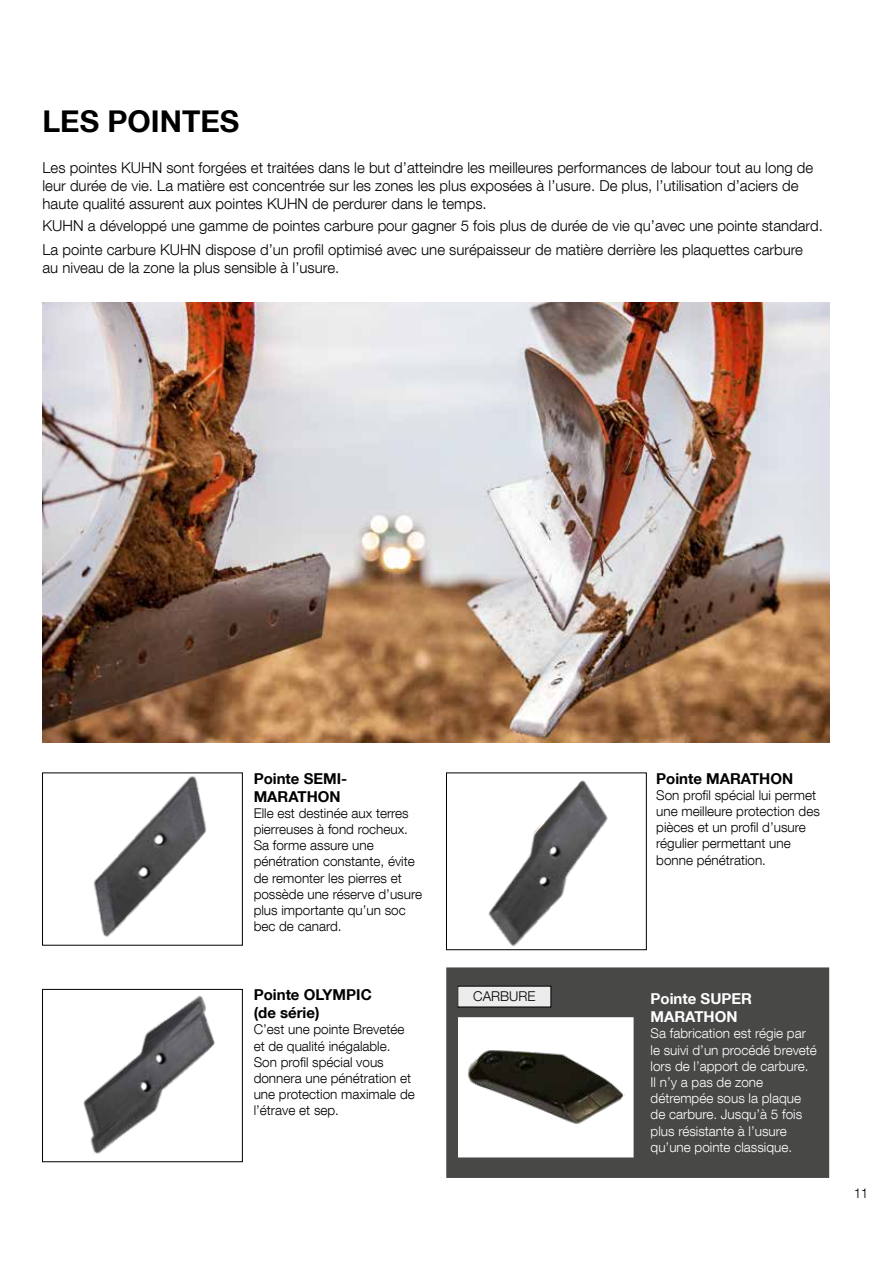
<style>
.page{position:relative;width:893px;height:1263px;background:#fff}
.page>*{position:absolute;margin:0;border:0;box-sizing:border-box;transform-origin:0 0}
.t1{font:700 30px "Helvetica Neue LT Com";color:#000}
.t2{font:300 15px/18px "Helvetica Neue LT Com";color:#000}
.t3{font:700 15px/18px "Helvetica Neue LT Com";color:#000}
.t4{font:700 15px/18px "Helvetica Neue LT Com";color:#fff}
.t5{font:300 13.5px/16.2px "Helvetica Neue LT Com";color:#000}
.t6{font:300 13.5px/16.2px "Helvetica Neue LT Com";color:#fff}
</style>
<div class="page">
<img style="left:93px;top:776px;width:114px;height:161px">
<div style="left:42px;top:773px;width:201px;height:172px;border:1px solid #000"></div>
<img style="left:488px;top:780px;width:120px;height:167px">
<div style="left:446px;top:773px;width:201px;height:177px;border:1px solid #000"></div>
<img style="left:43px;top:303px;width:786px;height:440px">
<img style="left:83px;top:995px;width:132px;height:159px">
<div style="left:42px;top:989px;width:201px;height:173px;border:1px solid #000"></div>
<svg style="left:446px;top:967px;width:383px;height:211px;fill:#484847"></svg>
<div style="left:458px;top:986px;width:93px;height:21px;background:#ececec"></div>
<h1 class="t1" style="left:43px;top:102px;width:198px">LES POINTES</h1>
<p class="t2" style="left:43px;top:158px;width:772px">Les pointes KUHN sont forgées et traitées dans le but d’atteindre les meilleures performances de labour tout au long de leur durée de vie. La matière est concentrée sur les zones les plus exposées à l’usure. De plus, l’utilisation d’aciers de haute qualité assurent aux pointes KUHN de perdurer dans le temps.</p>
<p class="t2" style="left:43px;top:213px;width:782px;line-height:23.7px">KUHN a développé une gamme de pointes carbure pour gagner 5 fois plus de durée de vie qu’avec une pointe standard.<br>La pointe carbure KUHN dispose d’un profil optimisé avec une surépaisseur de matière derrière les plaquettes carbure</p>
<p class="t2" style="left:43px;top:258px;width:298px">au niveau de la zone la plus sensible à l’usure.</p>
<p class="t3" style="left:254px;top:769px;width:95px">Pointe SEMI-<br>MARATHON</p>
<p class="t5" style="left:254px;top:805px;width:170px">Elle est destinée aux terres pierreuses à fond rocheux.<br>Sa forme assure une pénétration constante, évite de remonter les pierres et possède une réserve d’usure plus importante qu’un soc bec de canard.</p>
<p class="t3" style="left:254px;top:985px;width:120px">Pointe OLYMPIC (de série)</p>
<p class="t5" style="left:254px;top:1021px;width:163px">C’est une pointe Brevetée et de qualité inégalable.<br>Son profil spécial vous donnera une pénétration et une protection maximale de l’étrave et sep.</p>
<p class="t5" style="left:473px;top:988px;width:64px">CARBURE</p>
<p class="t3" style="left:656px;top:769px;width:138px">Pointe MARATHON</p>
<p class="t5" style="left:656px;top:787px;width:165px">Son profil spécial lui permet une meilleure protection des pièces et un profil d’usure régulier permettant une bonne pénétration.</p>
<p class="t4" style="left:651px;top:989px;width:103px">Pointe SUPER<br>MARATHON</p>
<p class="t6" style="left:651px;top:1025px;width:168px">Sa fabrication est régie par le suivi d’un procédé breveté lors de l’apport de carbure.<br>Il n’y a pas de zone détrempée sous la plaque de carbure. Jusqu’à 5 fois plus résistante à l’usure qu’une pointe classique.</p>
<p class="t5" style="left:854px;top:1185px;width:16px">11</p>
</div>
